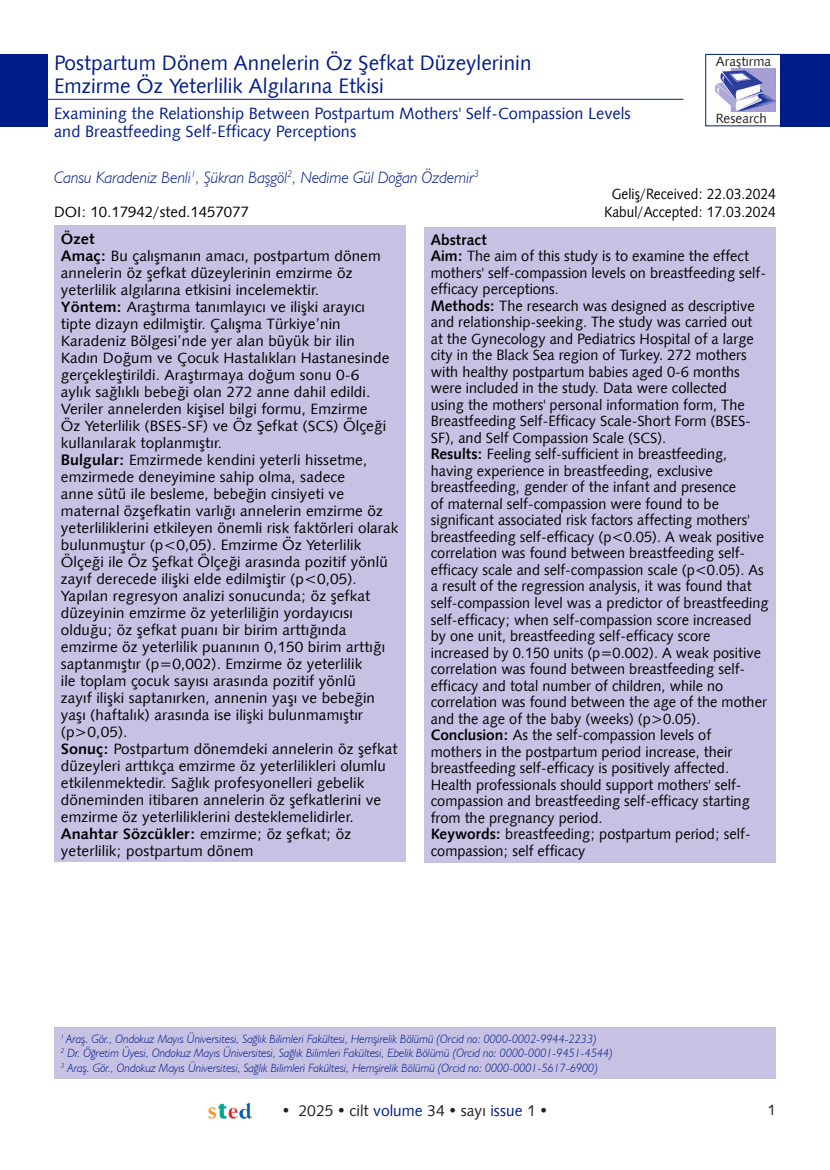
<style>
.page{position:relative;width:830px;height:1170px;background:#fff}
.page>*{position:absolute;margin:0;border:0;box-sizing:border-box;transform-origin:0 0}
.t1{font:21px "Humanist 531 BT Roman A";color:#001c88}
.t2{font:16.5px/18.8px "Humanist 531 BT Roman A";color:#001c88}
.t3{font:italic 300 16.5px "Humanist 521 BT";color:#001c88}
.t4{font:15.75px "Humanist 531 BT Roman A";color:#231f20}
.STED_Metin{font:15px/16.5px "Humanist 531 BT Roman A";color:#000}
.STED_Metin-2{font:15px "Humanist 531 BT Roman A";color:#000;scale:.92 1}
.STED_Metin-3{font:15px "Humanist 531 BT Bold A";color:#000}
.t5{font:15px "Humanist 531 BT Roman A";color:#231f20}
.t6{font:13.5px "Humanist 531 BT Roman A";color:#231f20}
.t7{font:italic 300 12px "Humanist 521 BT";color:#001c88}
.s1{font-family:"Humanist 531 BT Bold A"}
.s2{color:#001c88}
</style>
<div class="page">
<img style="left:209px;top:1102px;width:42px;height:16px">
<hr style="left:44px;top:99px;width:639px;height:1px;background:#001c88">
<div style="left:0;top:54px;width:48px;height:72px;background:#001c88"></div>
<div style="left:424px;top:226px;width:351px;height:636px;background:#c7c1e3"></div>
<div style="left:54px;top:225px;width:352px;height:637px;background:#c7c1e3"></div>
<div style="left:54px;top:1026px;width:721px;height:52px;background:#c7c1e3"></div>
<div style="left:705px;top:54px;width:124px;height:72px;border:1px solid #001c88"></div>
<div style="left:779px;top:54px;width:50px;height:72px;background:#001c88"></div>
<img style="left:715px;top:69px;width:59px;height:42px">
<p class="t1" style="left:54px;top:49px;width:479px">Postpartum Dönem Annelerin Öz Şefkat Düzeylerinin</p>
<p class="t6" style="left:715px;top:53px;width:57px">Araştırma</p>
<p class="t1" style="left:54px;top:72px;width:331px">Emzirme Öz Yeterlilik Algılarına Etkisi</p>
<p class="t2" style="left:54px;top:103px;width:578px">Examining the Relationship Between Postpartum Mothers' Self-Compassion Levels and Breastfeeding Self-Efficacy Perceptions</p>
<p class="t3" style="left:54px;top:167px;width:426px">Cansu Karadeniz Benli<sup>1</sup>, Şükran Başgöl<sup>2</sup>, Nedime Gül Doğan Özdemir<sup>3</sup></p>
<p class="t6" style="left:715px;top:109px;width:52px">Research</p>
<p class="STED_Metin-2" style="left:611px;top:184px;width:180px">Geliş/Received: 22.03.2024</p>
<p class="STED_Metin-2" style="left:604px;top:202px;width:188px">Kabul/Accepted: 17.03.2024</p>
<p class="STED_Metin" style="left:54px;top:203px;width:196px">DOI: 10.17942/sted.1457077</p>
<p class="STED_Metin-3" style="left:61px;top:229px;width:36px">Özet</p>
<p class="STED_Metin" style="left:61px;top:247px;width:321px;line-height:17px"><span class="s1">Amaç:</span> Bu çalışmanın amacı, postpartum dönem annelerin öz şefkat düzeylerinin emzirme öz yeterlilik algılarına etkisini incelemektir.</p>
<p class="STED_Metin" style="left:61px;top:297px;width:330px;line-height:17px"><span class="s1">Yöntem:</span> Araştırma tanımlayıcı ve ilişki arayıcı tipte dizayn edilmiştir. Çalışma Türkiye’nin Karadeniz Bölgesi’nde yer alan büyük bir ilin Kadın Doğum ve Çocuk Hastalıkları Hastanesinde gerçekleştirildi. Araştırmaya doğum sonu 0-6 aylık sağlıklı bebeği olan 272 anne dahil edildi.<br>Veriler annelerden kişisel bilgi formu, Emzirme Öz Yeterlilik (BSES-SF) ve Öz Şefkat (SCS) Ölçeği kullanılarak toplanmıştır.</p>
<p class="STED_Metin" style="left:61px;top:450px;width:339px;line-height:17px"><span class="s1">Bulgular:</span> Emzirmede kendini yeterli hissetme, emzirmede deneyimine sahip olma, sadece<br>anne sütü ile besleme, bebeğin cinsiyeti ve maternal özşefkatin varlığı annelerin emzirme öz yeterliliklerini etkileyen önemli risk faktörleri olarak bulunmuştur (p&lt;0,05). Emzirme Öz Yeterlilik Ölçeği ile Öz Şefkat Ölçeği arasında pozitif yönlü zayıf derecede ilişki elde edilmiştir (p&lt;0,05).<br>Yapılan regresyon analizi sonucunda; öz şefkat düzeyinin emzirme öz yeterliliğin yordayıcısı olduğu; öz şefkat puanı bir birim arttığında emzirme öz yeterlilik puanının 0,150 birim arttığı saptanmıştır (p=0,002). Emzirme öz yeterlilik<br>ile toplam çocuk sayısı arasında pozitif yönlü<br>zayıf ilişki saptanırken, annenin yaşı ve bebeğin yaşı (haftalık) arasında ise ilişki bulunmamıştır (p&gt;0,05).</p>
<p class="STED_Metin" style="left:61px;top:739px;width:338px;line-height:17px"><span class="s1">Sonuç:</span> Postpartum dönemdeki annelerin öz şefkat düzeyleri arttıkça emzirme öz yeterlilikleri olumlu etkilenmektedir. Sağlık profesyonelleri gebelik döneminden itibaren annelerin öz şefkatlerini ve emzirme öz yeterliliklerini desteklemelidirler.</p>
<p class="STED_Metin" style="left:61px;top:824px;width:292px;line-height:17px"><span class="s1">Anahtar Sözcükler:</span> emzirme; öz şefkat; öz yeterlilik; postpartum dönem</p>
<p class="STED_Metin-3" style="left:430px;top:230px;width:58px">Abstract</p>
<p class="STED_Metin" style="left:430px;top:247px;width:336px"><span class="s1">Aim:</span> The aim of this study is to examine the effect mothers' self-compassion levels on breastfeeding self&shy;efficacy perceptions.</p>
<p class="STED_Metin" style="left:430px;top:297px;width:325px"><span class="s1">Methods:</span> The research was designed as descriptive and relationship-seeking. The study was carried out at the Gynecology and Pediatrics Hospital of a large city in the Black Sea region of Turkey. 272 mothers with healthy postpartum babies aged 0-6 months were included in the study. Data were collected using the mothers' personal information form, The Breastfeeding Self-Efficacy Scale-Short Form (BSES-SF), and Self Compassion Scale (SCS).</p>
<p class="STED_Metin" style="left:430px;top:445px;width:339px"><span class="s1">Results:</span> Feeling self-sufficient in breastfeeding, having experience in breastfeeding, exclusive breastfeeding, gender of the infant and presence<br>of maternal self-compassion were found to be significant associated risk factors affecting mothers' breastfeeding self-efficacy (p&lt;0.05). A weak positive correlation was found between breastfeeding self&shy;efficacy scale and self-compassion scale (p&lt;0.05). As a result of the regression analysis, it was found that self-compassion level was a predictor of breastfeeding self-efficacy; when self-compassion score increased by one unit, breastfeeding self-efficacy score increased by 0.150 units (p=0.002). A weak positive correlation was found between breastfeeding self&shy;efficacy and total number of children, while no correlation was found between the age of the mother and the age of the baby (weeks) (p&gt;0.05).</p>
<p class="STED_Metin" style="left:430px;top:726px;width:320px"><span class="s1">Conclusion:</span> As the self-compassion levels of mothers in the postpartum period increase, their breastfeeding self-efficacy is positively affected.<br>Health professionals should support mothers' self&shy;compassion and breastfeeding self-efficacy starting from the pregnancy period.</p>
<p class="STED_Metin" style="left:430px;top:825px;width:321px"><span class="s1">Keywords:</span> breastfeeding; postpartum period; self&shy;compassion; self efficacy</p>
<p class="t7" style="left:61px;top:1031px;width:537px"><sup>1</sup> Araş. Gör., Ondokuz Mayıs Üniversitesi, Sağlık Bilimleri Fakültesi, Hemşirelik Bölümü (Orcid no: 0000-0002-9944-2233)</p>
<p class="t7" style="left:61px;top:1045px;width:553px"><sup>2</sup> Dr. Öğretim Üyesi, Ondokuz Mayıs Üniversitesi, Sağlık Bilimleri Fakültesi, Ebelik Bölümü (Orcid no: 0000-0001-9451-4544)</p>
<p class="t7" style="left:61px;top:1060px;width:538px"><sup>3</sup> Araş. Gör., Ondokuz Mayıs Üniversitesi, Sağlık Bilimleri Fakültesi, Hemşirelik Bölümü (Orcid no: 0000-0001-5617-6900)</p>
<p class="t4" style="left:282px;top:1100px;width:266px">• 2025 • cilt <span class="s2">volume</span> 34 • sayı <span class="s2">issue</span> 1 •</p>
<p class="t5" style="left:767px;top:1100px;width:10px">1</p>
</div>
